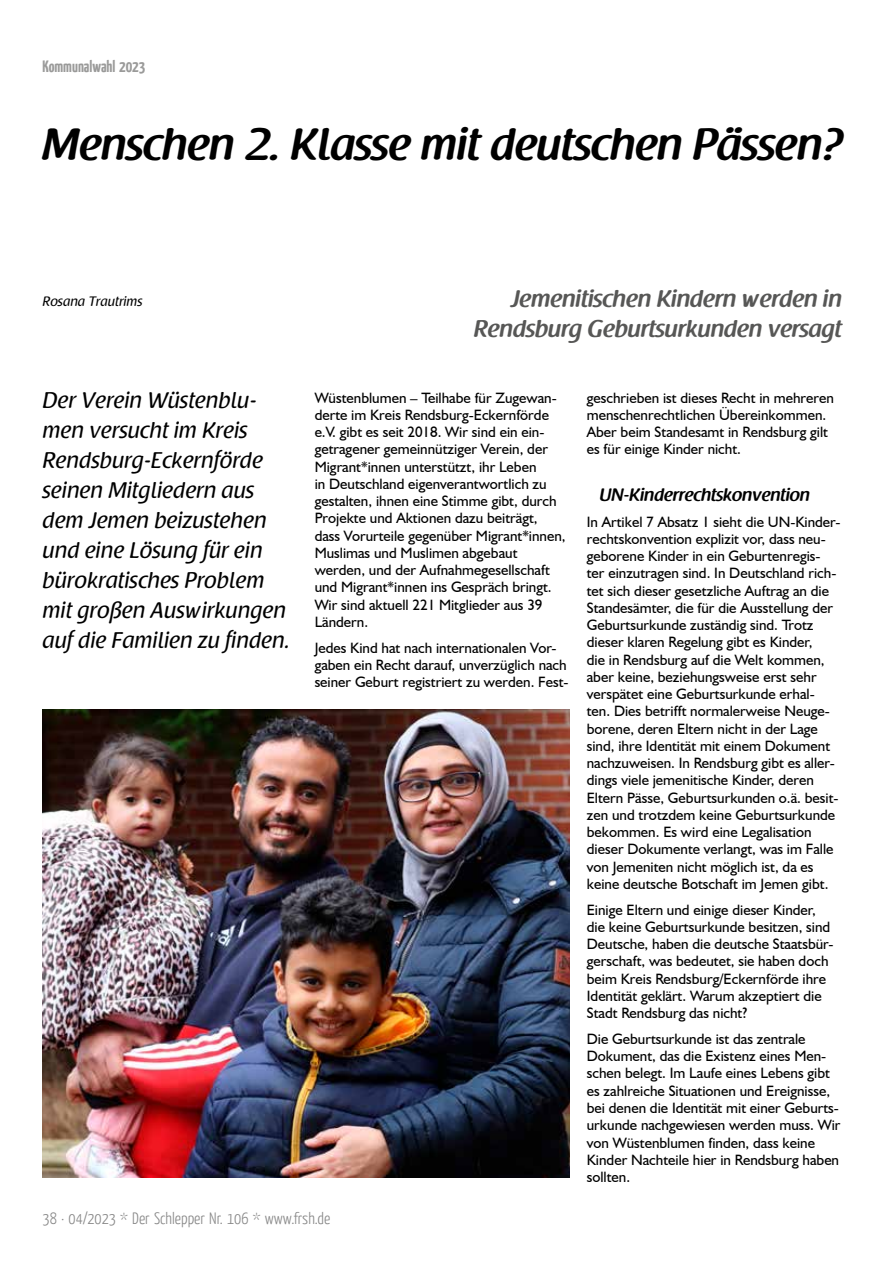
<style>
.page{position:relative;width:893px;height:1263px;background:#fff}
.page>*{position:absolute;margin:0;border:0;box-sizing:border-box;transform-origin:0 0}
.t1{font:600 45px "Raspoutine";color:#000}
.t2{font:600 24px/30px "Raspoutine";color:#575756;text-align:right}
.t3{font:22.5px/30px "Raspoutine Classic";color:#000}
.t4{font:600 18px "Raspoutine";color:#000}
.t5{font:300 16.5px "Yanone Kaffeesatz";color:#878787}
.t6{font:700 16.5px "Yanone Kaffeesatz";color:#575756}
.t7{font:15px/17.2px "Humanist 521 BT";color:#000}
.t8{font:13.5px "Raspoutine Classic";color:#000}
</style>
<div class="page">
<img style="left:43px;top:709px;width:527px;height:469px">
<p class="t6" style="left:43px;top:55px;width:104px">Kommunalwahl 2023</p>
<h1 class="t1" style="left:43px;top:119px;width:801px">Menschen 2. Klasse mit deutschen Pässen?</h1>
<p class="t8" style="left:43px;top:293px;width:101px">Rosana Trautrims</p>
<h3 class="t3" style="left:43px;top:385px;width:249px">Der Verein Wüstenblu&shy;men versucht im Kreis<br>Rendsburg-Eckernförde seinen Mitgliedern aus dem Jemen beizustehen und eine Lösung für ein bürokratisches Problem mit großen Auswirkungen auf die Familien zu finden.</h3>
<h2 class="t2" style="left:474px;top:285px;width:370px">Jemenitischen Kindern werden in<br>Rendsburg Geburtsurkunden versagt</h2>
<p class="t7" style="left:315px;top:389px;width:252px">Wüstenblumen – Teilhabe für Zugewan&shy;derte im Kreis Rendsburg-Eckernförde e.V. gibt es seit 2018. Wir sind ein ein&shy;getragener gemeinnütziger Verein, der Migrant*innen unterstützt, ihr Leben<br>in Deutschland eigenverantwortlich zu gestalten, ihnen eine Stimme gibt, durch Projekte und Aktionen dazu beiträgt, dass Vorurteile gegenüber Migrant*innen, Muslimas und Muslimen abgebaut werden, und der Aufnahmegesellschaft und Migrant*innen ins Gespräch bringt.<br>Wir sind aktuell 221 Mitglieder aus 39<br>Ländern.</p>
<p class="t7" style="left:315px;top:639px;width:255px">Jedes Kind hat nach internationalen Vor&shy;gaben ein Recht darauf, unverzüglich nach seiner Geburt registriert zu werden. Fest-</p>
<p class="t7" style="left:587px;top:389px;width:249px">geschrieben ist dieses Recht in mehreren menschenrechtlichen Übereinkommen.<br>Aber beim Standesamt in Rendsburg gilt es für einige Kinder nicht.</p>
<p class="t4" style="left:600px;top:485px;width:212px">UN-Kinderrechtskonvention</p>
<p class="t7" style="left:587px;top:513px;width:255px">In Artikel 7 Absatz 1 sieht die UN-Kinder&shy;rechtskonvention explizit vor, dass neu&shy;geborene Kinder in ein Geburtenregis&shy;ter einzutragen sind. In Deutschland rich&shy;tet sich dieser gesetzliche Auftrag an die Standesämter, die für die Ausstellung der Geburtsurkunde zuständig sind. Trotz dieser klaren Regelung gibt es Kinder,<br>die in Rendsburg auf die Welt kommen, aber keine, beziehungsweise erst sehr verspätet eine Geburtsurkunde erhal&shy;ten. Dies betrifft normalerweise Neuge&shy;borene, deren Eltern nicht in der Lage sind, ihre Identität mit einem Dokument nachzuweisen. In Rendsburg gibt es aller&shy;dings viele jemenitische Kinder, deren Eltern Pässe, Geburtsurkunden o.ä. besit&shy;zen und trotzdem keine Geburtsurkunde bekommen. Es wird eine Legalisation dieser Dokumente verlangt, was im Falle von Jemeniten nicht möglich ist, da es keine deutsche Botschaft im Jemen gibt.</p>
<p class="t7" style="left:587px;top:901px;width:248px">Einige Eltern und einige dieser Kinder, die keine Geburtsurkunde besitzen, sind Deutsche, haben die deutsche Staatsbür&shy;gerschaft, was bedeutet, sie haben doch beim Kreis Rendsburg/Eckernförde ihre Identität geklärt. Warum akzeptiert die Stadt Rendsburg das nicht?</p>
<p class="t7" style="left:587px;top:1030px;width:255px">Die Geburtsurkunde ist das zentrale Dokument, das die Existenz eines Men&shy;schen belegt. Im Laufe eines Lebens gibt es zahlreiche Situationen und Ereignisse, bei denen die Identität mit einer Geburts&shy;urkunde nachgewiesen werden muss. Wir von Wüstenblumen finden, dass keine Kinder Nachteile hier in Rendsburg haben sollten.</p>
<p class="t5" style="left:43px;top:1208px;width:289px">38 · 04/2023 * Der Schlepper Nr. 106 * www.frsh.de</p>
</div>
